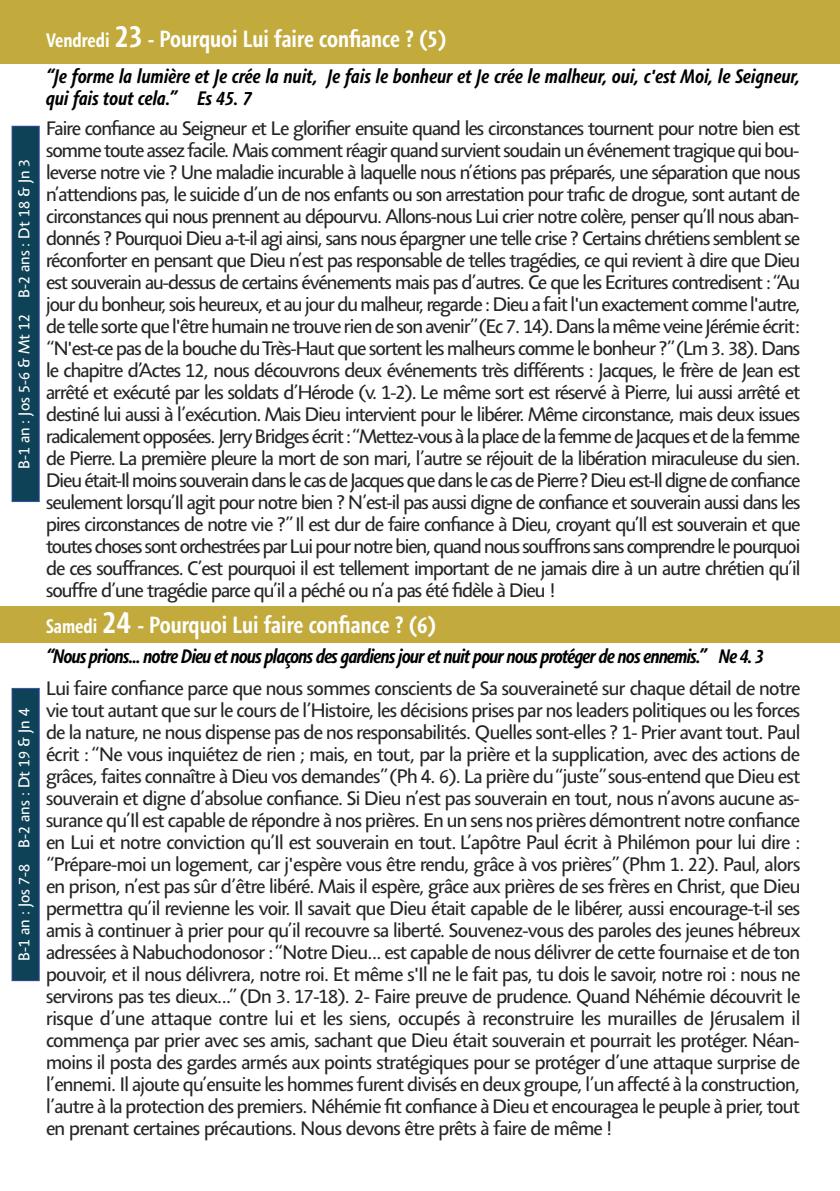
<style>
.page{position:relative;width:840px;height:1191px;background:#fff}
.page>*{position:absolute;margin:0;border:0;box-sizing:border-box;transform-origin:0 0}
.t1{font:700 condensed 24px "Agilita LT Std";color:#fff}
.t2{font:20px/22px "Agilita LT Std";letter-spacing:-.045em;color:#262526;text-align:justify}
.t3{font:italic 700 condensed 20px/22px "Agilita LT Std";color:#000}
.t4{font:italic 700 condensed 20px "Agilita LT Std";letter-spacing:-.04em;color:#000}
.t5{font:16px "Agilita LT Std";color:#fff}
.s1{font-size:20px}
.s2{font-size:32px}
</style>
<div class="page">
<div style="left:0;top:0;width:839px;height:64px;background:#c2aa3d"></div>
<div style="left:0;top:606px;width:839px;height:37px;background:#c2aa3d"></div>
<div style="left:13px;top:127px;width:26px;height:374px;background:#0e4257"></div>
<div style="left:12px;top:126px;width:28px;height:376px;border:1px solid #33489a"></div>
<div style="left:13px;top:689px;width:26px;height:291px;background:#0e4257"></div>
<div style="left:12px;top:688px;width:28px;height:293px;border:1px solid #33489a"></div>
<p class="t5" style="left:15px;top:469px;width:312px;rotate:-90deg">B-1 an : Jos 5-6 &amp; Mt 12 B-2 ans : Dt 18 &amp; Jn 3</p>
<p class="t5" style="left:15px;top:960px;width:254px;rotate:-90deg">B-1 an : Jos 7-8 B-2 ans : Dt 19 &amp; Jn 4</p>
<p class="t1" style="left:46px;top:29px;width:401px"><span class="s1">Vendredi</span> <span class="s2">23</span> - Pourquoi Lui faire confiance ? (5)</p>
<p class="t3" style="left:46px;top:65px;width:755px">“Je forme la lumière et Je crée la nuit, Je fais le bonheur et Je crée le malheur, oui, c'est Moi, le Seigneur, qui fais tout cela.” Es 45. 7</p>
<p class="t2" style="left:46px;top:117px;width:755px">Faire confiance au Seigneur et Le glorifier ensuite quand les circonstances tournent pour notre bien est somme toute assez facile. Mais comment réagir quand survient soudain un événement tragique qui bou&shy;leverse notre vie ? Une maladie incurable à laquelle nous n’étions pas préparés, une séparation que nous n’attendions pas, le suicide d’un de nos enfants ou son arrestation pour trafic de drogue, sont autant de circonstances qui nous prennent au dépourvu. Allons-nous Lui crier notre colère, penser qu’Il nous aban&shy;donnés ? Pourquoi Dieu a-t-il agi ainsi, sans nous épargner une telle crise ? Certains chrétiens semblent se réconforter en pensant que Dieu n’est pas responsable de telles tragédies, ce qui revient à dire que Dieu est souverain au-dessus de certains événements mais pas d’autres. Ce que les Ecritures contredisent : “Au jour du bonheur, sois heureux, et au jour du malheur, regarde : Dieu a fait l'un exactement comme l'autre, de telle sorte que l'être humain ne trouve rien de son avenir” (Ec 7. 14). Dans la même veine Jérémie écrit: “N'est-ce pas de la bouche du Très-Haut que sortent les malheurs comme le bonheur ?” (Lm 3. 38). Dans le chapitre d’Actes 12, nous découvrons deux événements très différents : Jacques, le frère de Jean est arrêté et exécuté par les soldats d’Hérode (v. 1-2). Le même sort est réservé à Pierre, lui aussi arrêté et destiné lui aussi à l’exécution. Mais Dieu intervient pour le libérer. Même circonstance, mais deux issues radicalement opposées. Jerry Bridges écrit : “Mettez-vous à la place de la femme de Jacques et de la femme de Pierre. La première pleure la mort de son mari, l’autre se réjouit de la libération miraculeuse du sien.<br>Dieu était-Il moins souverain dans le cas de Jacques que dans le cas de Pierre? Dieu est-Il digne de confiance seulement lorsqu’Il agit pour notre bien ? N’est-il pas aussi digne de confiance et souverain aussi dans les pires circonstances de notre vie ?” Il est dur de faire confiance à Dieu, croyant qu’Il est souverain et que toutes choses sont orchestrées par Lui pour notre bien, quand nous souffrons sans comprendre le pourquoi de ces souffrances. C’est pourquoi il est tellement important de ne jamais dire à un autre chrétien qu’il souffre d’une tragédie parce qu’il a péché ou n’a pas été fidèle à Dieu !</p>
<p class="t1" style="left:46px;top:614px;width:391px"><span class="s1">Samedi</span> <span class="s2">24</span> - Pourquoi Lui faire confiance ? (6)</p>
<p class="t4" style="left:46px;top:644px;width:719px">“Nous prions... notre Dieu et nous plaçons des gardiens jour et nuit pour nous protéger de nos ennemis.” Ne 4. 3</p>
<p class="t2" style="left:46px;top:677px;width:755px">Lui faire confiance parce que nous sommes conscients de Sa souveraineté sur chaque détail de notre vie tout autant que sur le cours de l’Histoire, les décisions prises par nos leaders politiques ou les forces de la nature, ne nous dispense pas de nos responsabilités. Quelles sont-elles ? 1- Prier avant tout. Paul écrit : “Ne vous inquiétez de rien ; mais, en tout, par la prière et la supplication, avec des actions de grâces, faites connaître à Dieu vos demandes” (Ph 4. 6). La prière du “juste” sous-entend que Dieu est souverain et digne d’absolue confiance. Si Dieu n’est pas souverain en tout, nous n’avons aucune as&shy;surance qu’Il est capable de répondre à nos prières. En un sens nos prières démontrent notre confiance en Lui et notre conviction qu’Il est souverain en tout. L’apôtre Paul écrit à Philémon pour lui dire : “Prépare-moi un logement, car j'espère vous être rendu, grâce à vos prières” (Phm 1. 22). Paul, alors en prison, n’est pas sûr d’être libéré. Mais il espère, grâce aux prières de ses frères en Christ, que Dieu permettra qu’il revienne les voir. Il savait que Dieu était capable de le libérer, aussi encourage-t-il ses amis à continuer à prier pour qu’il recouvre sa liberté. Souvenez-vous des paroles des jeunes hébreux adressées à Nabuchodonosor : “Notre Dieu... est capable de nous délivrer de cette fournaise et de ton pouvoir, et il nous délivrera, notre roi. Et même s'Il ne le fait pas, tu dois le savoir, notre roi : nous ne servirons pas tes dieux...” (Dn 3. 17-18). 2- Faire preuve de prudence. Quand Néhémie découvrit le risque d’une attaque contre lui et les siens, occupés à reconstruire les murailles de Jérusalem il commença par prier avec ses amis, sachant que Dieu était souverain et pourrait les protéger. Néan&shy;moins il posta des gardes armés aux points stratégiques pour se protéger d’une attaque surprise de l’ennemi. Il ajoute qu’ensuite les hommes furent divisés en deux groupe, l’un affecté à la construction, l’autre à la protection des premiers. Néhémie fit confiance à Dieu et encouragea le peuple à prier, tout en prenant certaines précautions. Nous devons être prêts à faire de même !</p>
</div>
